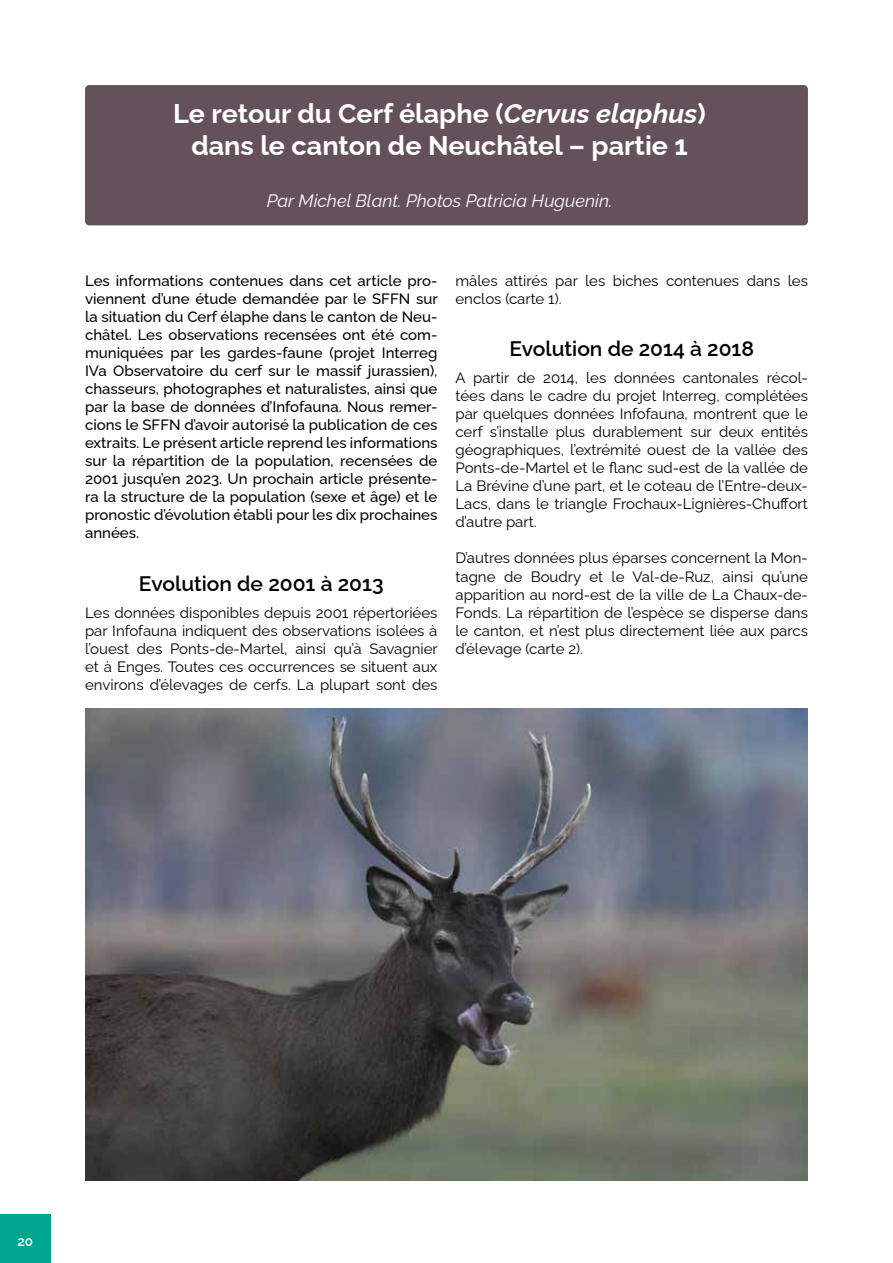
<style>
.page{position:relative;width:893px;height:1263px;background:#fff}
.page>*{position:absolute;margin:0;border:0;box-sizing:border-box;transform-origin:0 0}
.t1{font:700 27px/31.5px "Raleway";color:#fff;text-align:center}
.t2{font:600 21px "Raleway";color:#000}
.t3{font:italic 18px "Raleway";color:#fff}
.t4{font:15px/18px "Raleway";color:#000;text-align:justify}
.t5{font:500 15px/18px "Raleway";color:#000;text-align:justify}
.t6{font:600 13.5px "Raleway";color:#fff}
.s1{font-style:italic}
</style>
<div class="page">
<div style="left:0;top:1214px;width:51px;height:49px;background:#00a590"></div>
<img style="left:85px;top:708px;width:723px;height:472px">
<div style="left:85px;top:85px;width:723px;height:140px;background:#65515a;border-radius:4px"></div>
<h1 class="t1" style="left:173px;top:95px;width:534px">Le retour du Cerf élaphe (<span class="s1">Cervus elaphus</span>) dans le canton de Neuchâtel – partie 1</h1>
<p class="t3" style="left:267px;top:186px;width:347px">Par Michel Blant. Photos Patricia Huguenin.</p>
<p class="t5" style="left:85px;top:270px;width:354px">Les informations contenues dans cet article pro&shy;viennent d’une étude demandée par le SFFN sur la situation du Cerf élaphe dans le canton de Neu&shy;châtel. Les observations recensées ont été com&shy;muniquées par les gardes-faune (projet Interreg IVa Observatoire du cerf sur le massif jurassien), chasseurs, photographes et naturalistes, ainsi que par la base de données d’Infofauna. Nous remer&shy;cions le SFFN d’avoir autorisé la publication de ces extraits. Le présent article reprend les informations sur la répartition de la population, recensées de 2001 jusqu’en 2023. Un prochain article présente&shy;ra la structure de la population (sexe et âge) et le pronostic d’évolution établi pour les dix prochaines années.</p>
<h2 class="t2" style="left:139px;top:567px;width:246px">Evolution de 2001 à 2013</h2>
<p class="t4" style="left:85px;top:602px;width:354px">Les données disponibles depuis 2001 répertoriées par Infofauna indiquent des observations isolées à l’ouest des Ponts-de-Martel, ainsi qu’à Savagnier et à Enges. Toutes ces occurrences se situent aux environs d’élevages de cerfs. La plupart sont des</p>
<p class="t4" style="left:455px;top:270px;width:354px">mâles attirés par les biches contenues dans les enclos (carte 1).</p>
<h2 class="t2" style="left:509px;top:333px;width:246px">Evolution de 2014 à 2018</h2>
<p class="t4" style="left:455px;top:368px;width:354px">A partir de 2014, les données cantonales récol&shy;tées dans le cadre du projet Interreg, complétées par quelques données Infofauna, montrent que le cerf s’installe plus durablement sur deux entités géographiques, l’extrémité ouest de la vallée des Ponts-de-Martel et le flanc sud-est de la vallée de La Brévine d’une part, et le coteau de l’Entre-deux-Lacs, dans le triangle Frochaux-Lignières-Chuffort d’autre part.</p>
<p class="t4" style="left:455px;top:548px;width:354px">D’autres données plus éparses concernent la Mon&shy;tagne de Boudry et le Val-de-Ruz, ainsi qu’une apparition au nord-est de la ville de La Chaux-de-Fonds. La répartition de l’espèce se disperse dans le canton, et n’est plus directement liée aux parcs d’élevage (carte 2).</p>
<p class="t6" style="left:18px;top:1230px;width:17px">20</p>
</div>
